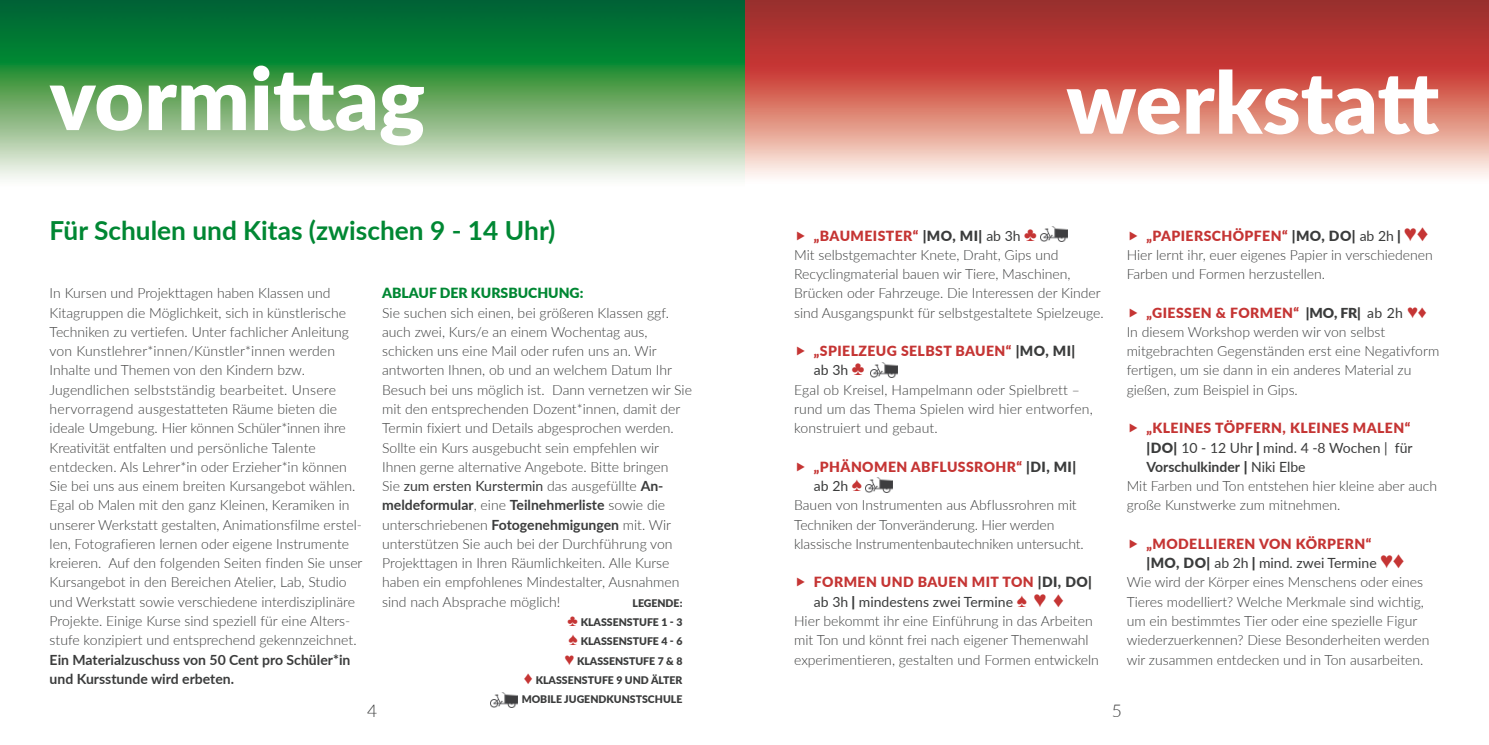
<style>
.page{position:relative;width:1489px;height:745px;background:#fff}
.page>*{position:absolute;margin:0;border:0;box-sizing:border-box;transform-origin:0 0}
.t1{font:900 85.75px "Lato";color:#fff}
.t2{font:700 26.25px "Lato";color:#008733}
.t3{font:300 17.5px "Lato";color:#3b3c3c}
.t4{font:300 14px/19.2px "Lato";color:#3b3c3c}
.t5{font:900 14px "Lato";letter-spacing:.03em;color:#c53534}
.t6{font:14px "Lato";color:#3b3c3c}
.t7{font:700 14px/19.2px "Lato";color:#3b3c3c}
.t8{font:900 14px "Lato";color:#008733}
.t9{font:900 10.5px/19.2px "Lato";color:#3b3c3c;text-align:right}
.s1{font-weight:400}
.s2{font-weight:700}
.s3{font-family:"Arial";font-weight:400;font-size:15.75px;color:#c53534}
.s4{font-family:"Arial";font-weight:400;font-size:17.5px;color:#c53534}
.s5{font-weight:900;color:#c53534}
.s6{font-weight:900}
.s7{font-family:"Arial";font-weight:400;font-size:19.25px;color:#c53534}
.s8{color:#3b3c3c}
.s9{font-family:"Arial";font-size:19.25px;color:#c53534}
.s10{font-family:"Arial";font-size:21px;color:#c53534}
.s11{font-family:"Arial";font-weight:400;font-size:21px;color:#c53534}
.s12{font-family:"Arial";font-weight:400;font-size:22.75px;color:#c53534}
.s13{font-weight:900;font-size:13.65px}
.s14{font-family:"Arial";font-size:22.75px;color:#c53534}
</style>
<div class="page">
<img style="left:744px;top:0;width:744px;height:179px">
<img style="left:0;top:0;width:744px;height:179px">
<img style="left:491px;top:692px;width:26px;height:14px">
<img style="left:1040px;top:226px;width:27px;height:15px">
<img style="left:865px;top:477px;width:27px;height:14px">
<img style="left:870px;top:362px;width:27px;height:15px">
<h1 class="t1" style="left:50px;top:34px;width:377px">vormittag</h1>
<h2 class="t2" style="left:50px;top:219px;width:507px">Für Schulen und Kitas (zwischen 9 - 14 Uhr)</h2>
<p class="t8" style="left:382px;top:282px;width:203px">ABLAUF DER KURSBUCHUNG:</p>
<p class="t4" style="left:382px;top:303px;width:311px">Sie suchen sich einen, bei größeren Klassen ggf. auch zwei, Kurs/e an einem Wochentag aus, schicken uns eine Mail oder rufen uns an. Wir antworten Ihnen, ob und an welchem Datum Ihr Besuch bei uns möglich ist. Dann vernetzen wir Sie mit den entsprechenden Dozent*innen, damit der Termin fixiert und Details abgesprochen werden.<br>Sollte ein Kurs ausgebucht sein empfehlen wir Ihnen gerne alternative Angebote. Bitte bringen<br>Sie <span class="s1">zum ersten Kurstermin</span> das ausgefüllte <span class="s2">An&shy;meldeformular</span>, eine <span class="s2">Teilnehmerliste</span> sowie die unterschriebenen <span class="s2">Fotogenehmigungen</span> mit. Wir unterstützen Sie auch bei der Durchführung von Projekttagen in Ihren Räumlichkeiten. Alle Kurse haben ein empfohlenes Mindestalter, Ausnahmen sind nach Absprache möglich!</p>
<p class="t4" style="left:50px;top:284px;width:314px">In Kursen und Projekttagen haben Klassen und Kitagruppen die Möglichkeit, sich in künstlerische Techniken zu vertiefen. Unter fachlicher Anleitung von Kunstlehrer*innen/Künstler*innen werden Inhalte und Themen von den Kindern bzw.<br>Jugendlichen selbstständig bearbeitet. Unsere hervorragend ausgestatteten Räume bieten die ideale Umgebung. Hier können Schüler*innen ihre Kreativität entfalten und persönliche Talente entdecken. Als Lehrer*in oder Erzieher*in können Sie bei uns aus einem breiten Kursangebot wählen.<br>Egal ob Malen mit den ganz Kleinen, Keramiken in unserer Werkstatt gestalten, Animationsfilme erstel&shy;len, Fotografieren lernen oder eigene Instrumente kreieren. Auf den folgenden Seiten finden Sie unser Kursangebot in den Bereichen Atelier, Lab, Studio und Werkstatt sowie verschiedene interdisziplinäre Projekte. Einige Kurse sind speziell für eine Alters&shy;stufe konzipiert und entsprechend gekennzeichnet.</p>
<p class="t7" style="left:50px;top:650px;width:302px">Ein Materialzuschuss von 50 Cent pro Schüler*in und Kursstunde wird erbeten.</p>
<p class="t9" style="left:521px;top:592px;width:162px">LEGENDE:<br><span class="s3">♣</span> KLASSENSTUFE 1 - 3<br><span class="s4">♠</span> KLASSENSTUFE 4 - 6<br><span class="s3">♥</span> KLASSENSTUFE 7 &amp; 8<br><span class="s4">♦</span> KLASSENSTUFE 9 UND ÄLTER<br>MOBILE JUGENDKUNSTSCHULE</p>
<p class="t3" style="left:367px;top:701px;width:12px">4</p>
<h1 class="t1" style="left:1066px;top:38px;width:374px">werkstatt</h1>
<p class="t4" style="left:794px;top:226px;width:311px;text-indent:20px"><span class="s5">„BAUMEISTER“</span> <span class="s6">|MO, MI|</span> <span class="s1">ab 3h</span> <span class="s7">♣<br></span>Mit selbstgemachter Knete, Draht, Gips und Recyclingmaterial bauen wir Tiere, Maschinen, Brücken oder Fahrzeuge. Die Interessen der Kinder sind Ausgangspunkt für selbstgestaltete Spielzeuge.</p>
<p class="t5" style="left:814px;top:340px;width:263px">„SPIELZEUG SELBST BAUEN“ <span class="s8">|MO, MI|</span></p>
<p class="t6" style="left:814px;top:362px;width:52px">ab 3h <span class="s9">♣</span></p>
<p class="t4" style="left:794px;top:380px;width:287px">Egal ob Kreisel, Hampelmann oder Spielbrett –</p>
<p class="t4" style="left:794px;top:399px;width:300px">rund um das Thema Spielen wird hier entworfen,</p>
<p class="t4" style="left:794px;top:418px;width:145px">konstruiert und gebaut.</p>
<p class="t5" style="left:814px;top:456px;width:264px">„PHÄNOMEN ABFLUSSROHR“ <span class="s8">|DI, MI|</span></p>
<p class="t6" style="left:814px;top:478px;width:50px">ab 2h <span class="s9">♠</span></p>
<p class="t4" style="left:794px;top:495px;width:284px">Bauen von Instrumenten aus Abflussrohren mit</p>
<p class="t4" style="left:794px;top:515px;width:262px">Techniken der Tonveränderung. Hier werden</p>
<p class="t4" style="left:794px;top:534px;width:291px">klassische Instrumentenbautechniken untersucht.</p>
<p class="t5" style="left:814px;top:571px;width:279px">FORMEN UND BAUEN MIT TON <span class="s8">|DI, DO|</span></p>
<p class="t6" style="left:814px;top:593px;width:251px">ab 3h <span class="s6">|</span> mindestens zwei Termine <span class="s9">♠</span> <span class="s10">♥ ♦</span></p>
<p class="t4" style="left:794px;top:611px;width:300px">Hier bekommt ihr eine Einführung in das Arbeiten</p>
<p class="t4" style="left:794px;top:630px;width:296px">mit Ton und könnt frei nach eigener Themenwahl</p>
<p class="t4" style="left:794px;top:649px;width:306px">experimentieren, gestalten und Formen entwickeln</p>
<p class="t4" style="left:1126px;top:226px;width:308px;text-indent:20px"><span class="s5">„PAPIERSCHÖPFEN“</span> <span class="s6">|MO, DO|</span> <span class="s1">ab 2h</span> <span class="s6">|</span> <span class="s11">♥</span><span class="s12">♦<br></span>Hier lernt ihr, euer eigenes Papier in verschiedenen<br>Farben und Formen herzustellen.</p>
<p class="t4" style="left:1126px;top:303px;width:314px;text-indent:20px"><span class="s5">„GIESSEN &amp; FORMEN“</span> <span class="s13">|MO, FR|</span> <span class="s1">ab 2h</span> <span class="s4">♥♦ </span>In diesem Workshop werden wir von selbst mitgebrachten Gegenständen erst eine Negativform fertigen, um sie dann in ein anderes Material zu gießen, zum Beispiel in Gips.</p>
<p class="t5" style="left:1146px;top:417px;width:265px">„KLEINES TÖPFERN, KLEINES MALEN“</p>
<p class="t6" style="left:1146px;top:439px;width:267px"><span class="s6">|DO|</span> 10 - 12 Uhr <span class="s6">|</span> mind. 4 -8 Wochen | für</p>
<p class="t7" style="left:1146px;top:457px;width:161px">Vorschulkinder <span class="s6">|</span> <span class="s1">Niki Elbe</span></p>
<p class="t4" style="left:1126px;top:476px;width:312px">Mit Farben und Ton entstehen hier kleine aber auch</p>
<p class="t4" style="left:1126px;top:495px;width:215px">große Kunstwerke zum mitnehmen.</p>
<p class="t5" style="left:1146px;top:533px;width:226px">„MODELLIEREN VON KÖRPERN“</p>
<p class="t6" style="left:1146px;top:555px;width:259px"><span class="s6">|MO, DO|</span> ab 2h <span class="s6">|</span> mind. zwei Termine <span class="s10">♥</span><span class="s14">♦</span></p>
<p class="t4" style="left:1126px;top:572px;width:298px">Wie wird der Körper eines Menschens oder eines</p>
<p class="t4" style="left:1126px;top:592px;width:299px">Tieres modelliert? Welche Merkmale sind wichtig,</p>
<p class="t4" style="left:1126px;top:611px;width:292px">um ein bestimmtes Tier oder eine spezielle Figur</p>
<p class="t4" style="left:1126px;top:630px;width:304px">wiederzuerkennen? Diese Besonderheiten werden</p>
<p class="t4" style="left:1126px;top:649px;width:298px">wir zusammen entdecken und in Ton ausarbeiten.</p>
<p class="t3" style="left:1111px;top:701px;width:12px">5</p>
</div>
